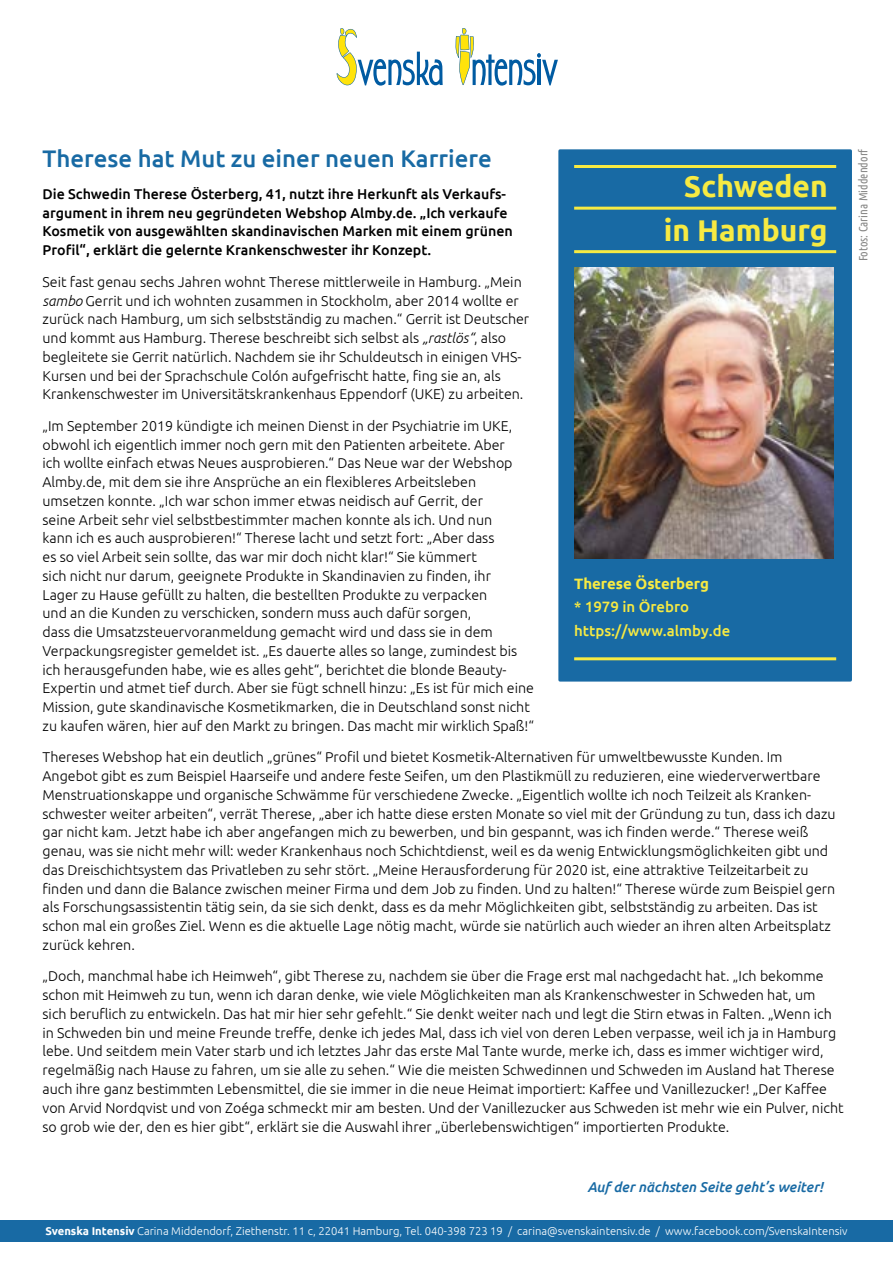
<style>
.page{position:relative;width:893px;height:1263px;background:#fff}
.page>*{position:absolute;margin:0;border:0;box-sizing:border-box;transform-origin:0 0}
.t1{font:700 30px/43.5px "Ubuntu";color:#f7ea42;text-align:right}
.t2{font:500 24px "Ubuntu";color:#186aa4}
.t3{font:500 15px/23.7px "Ubuntu";color:#f7ea42}
.t4{font:700 15px "Ubuntu";color:#f7ea42}
.t5{font:300 14.25px/18.8px "Ubuntu";color:#000}
.t6{font:500 14.25px/18.8px "Ubuntu";color:#000}
.t7{font:italic 500 14.25px "Ubuntu";color:#186aa4}
.t8{font:12px "Ubuntu Condensed";color:#878786}
.t9{font:300 11.25px "Ubuntu";color:#fff}
.s1{font-style:italic}
.s2{font-weight:700}
</style>
<div class="page">
<div style="left:0;top:1220px;width:893px;height:22px;background:#186aa4"></div>
<svg style="left:337px;top:28px;width:106px;height:58px"></svg>
<svg style="left:455px;top:28px;width:103px;height:58px"></svg>
<div style="left:560px;top:151px;width:290px;height:529px;background:#186aa4"></div>
<hr style="left:574px;top:207px;width:262px;height:3px;background:#f7ea42">
<hr style="left:574px;top:165px;width:262px;height:3px;background:#f7ea42">
<hr style="left:574px;top:250px;width:262px;height:3px;background:#f7ea42">
<hr style="left:574px;top:657px;width:262px;height:3px;background:#f7ea42">
<img style="left:574px;top:267px;width:259px;height:292px">
<div style="left:558px;top:149px;width:294px;height:533px;border:3px solid #186aa4"></div>
<h2 class="t2" style="left:43px;top:144px;width:451px">Therese hat Mut zu einer neuen Karriere</h2>
<p class="t6" style="left:43px;top:184px;width:472px">Die Schwedin Therese Österberg, 41, nutzt ihre Herkunft als Verkaufs&shy;argument in ihrem neu gegründeten Webshop Almby.de. „Ich verkaufe Kosmetik von ausgewählten skandinavischen Marken mit einem grünen Profil“, erklärt die gelernte Krankenschwester ihr Konzept.</p>
<p class="t5" style="left:43px;top:272px;width:488px">Seit fast genau sechs Jahren wohnt Therese mittlerweile in Hamburg. „Mein <span class="s1">sambo</span> Gerrit und ich wohnten zusammen in Stockholm, aber 2014 wollte er zurück nach Hamburg, um sich selbstständig zu machen.“ Gerrit ist Deutscher und kommt aus Hamburg. Therese beschreibt sich selbst als <span class="s1">„rastlös“</span>, also begleitete sie Gerrit natürlich. Nachdem sie ihr Schuldeutsch in einigen VHS-Kursen und bei der Sprachschule Colón aufgefrischt hatte, fing sie an, als Krankenschwester im Universitätskrankenhaus Eppendorf (UKE) zu arbeiten.</p>
<p class="t5" style="left:43px;top:416px;width:493px">„Im September 2019 kündigte ich meinen Dienst in der Psychiatrie im UKE, obwohl ich eigentlich immer noch gern mit den Patienten arbeitete. Aber<br>ich wollte einfach etwas Neues ausprobieren.“ Das Neue war der Webshop Almby.de, mit dem sie ihre Ansprüche an ein flexibleres Arbeitsleben umsetzen konnte. „Ich war schon immer etwas neidisch auf Gerrit, der<br>seine Arbeit sehr viel selbstbestimmter machen konnte als ich. Und nun<br>kann ich es auch ausprobieren!“ Therese lacht und setzt fort: „Aber dass<br>es so viel Arbeit sein sollte, das war mir doch nicht klar!“ Sie kümmert<br>sich nicht nur darum, geeignete Produkte in Skandinavien zu finden, ihr<br>Lager zu Hause gefüllt zu halten, die bestellten Produkte zu verpacken<br>und an die Kunden zu verschicken, sondern muss auch dafür sorgen,<br>dass die Umsatzsteuervoranmeldung gemacht wird und dass sie in dem Verpackungsregister gemeldet ist. „Es dauerte alles so lange, zumindest bis ich herausgefunden habe, wie es alles geht“, berichtet die blonde Beauty-Expertin und atmet tief durch. Aber sie fügt schnell hinzu: „Es ist für mich eine Mission, gute skandinavische Kosmetikmarken, die in Deutschland sonst nicht zu kaufen wären, hier auf den Markt zu bringen. Das macht mir wirklich Spaß!“</p>
<p class="t5" style="left:43px;top:747px;width:795px">Thereses Webshop hat ein deutlich „grünes“ Profil und bietet Kosmetik-Alternativen für umweltbewusste Kunden. Im Angebot gibt es zum Beispiel Haarseife und andere feste Seifen, um den Plastikmüll zu reduzieren, eine wiederverwertbare Menstruationskappe und organische Schwämme für verschiedene Zwecke. „Eigentlich wollte ich noch Teilzeit als Kranken&shy;schwester weiter arbeiten“, verrät Therese, „aber ich hatte diese ersten Monate so viel mit der Gründung zu tun, dass ich dazu gar nicht kam. Jetzt habe ich aber angefangen mich zu bewerben, und bin gespannt, was ich finden werde.“ Therese weiß genau, was sie nicht mehr will: weder Krankenhaus noch Schichtdienst, weil es da wenig Entwicklungsmöglichkeiten gibt und das Dreischichtsystem das Privatleben zu sehr stört. „Meine Herausforderung für 2020 ist, eine attraktive Teilzeitarbeit zu finden und dann die Balance zwischen meiner Firma und dem Job zu finden. Und zu halten!“ Therese würde zum Beispiel gern als Forschungsassistentin tätig sein, da sie sich denkt, dass es da mehr Möglichkeiten gibt, selbstständig zu arbeiten. Das ist schon mal ein großes Ziel. Wenn es die aktuelle Lage nötig macht, würde sie natürlich auch wieder an ihren alten Arbeitsplatz zurück kehren.</p>
<p class="t5" style="left:43px;top:967px;width:803px">„Doch, manchmal habe ich Heimweh“, gibt Therese zu, nachdem sie über die Frage erst mal nachgedacht hat. „Ich bekomme schon mit Heimweh zu tun, wenn ich daran denke, wie viele Möglichkeiten man als Krankenschwester in Schweden hat, um<br>sich beruflich zu entwickeln. Das hat mir hier sehr gefehlt.“ Sie denkt weiter nach und legt die Stirn etwas in Falten. „Wenn ich in Schweden bin und meine Freunde treffe, denke ich jedes Mal, dass ich viel von deren Leben verpasse, weil ich ja in Hamburg lebe. Und seitdem mein Vater starb und ich letztes Jahr das erste Mal Tante wurde, merke ich, dass es immer wichtiger wird, regelmäßig nach Hause zu fahren, um sie alle zu sehen.“ Wie die meisten Schwedinnen und Schweden im Ausland hat Therese auch ihre ganz bestimmten Lebensmittel, die sie immer in die neue Heimat importiert: Kaffee und Vanillezucker! „Der Kaffee von Arvid Nordqvist und von Zoéga schmeckt mir am besten. Und der Vanillezucker aus Schweden ist mehr wie ein Pulver, nicht so grob wie der, den es hier gibt“, erklärt sie die Auswahl ihrer „überlebenswichtigen“ importierten Produkte.</p>
<h1 class="t1" style="left:664px;top:165px;width:165px">Schweden in Hamburg</h1>
<p class="t4" style="left:574px;top:574px;width:136px">Therese Österberg</p>
<p class="t3" style="left:574px;top:595px;width:158px">* 1979 in Örebro https://www.almby.de</p>
<p class="t8" style="left:856px;top:261px;width:114px;rotate:-90deg">Fotos: Carina Middendorf</p>
<p class="t7" style="left:587px;top:1178px;width:237px">Auf der nächsten Seite geht’s weiter!</p>
<p class="t9" style="left:45px;top:1225px;width:804px"><span class="s2">Svenska Intensiv</span> Carina Middendorf, Ziethenstr. 11 c, 22041 Hamburg, Tel. 040-398 723 19 / carina@svenskaintensiv.de / www.facebook.com/SvenskaIntensiv</p>
</div>
